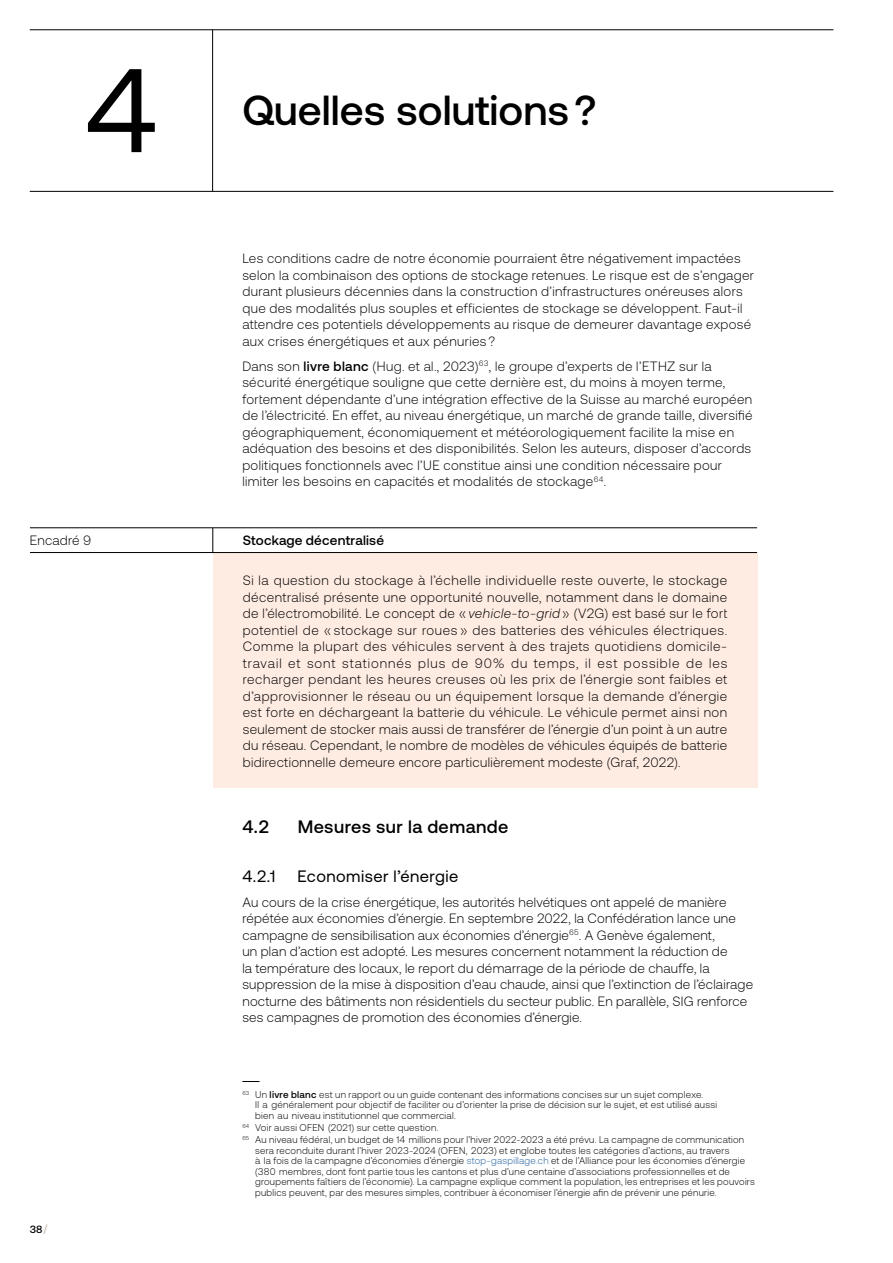
<style>
.page{position:relative;width:893px;height:1263px;background:#fff}
.page>*{position:absolute;margin:0;border:0;box-sizing:border-box;transform-origin:0 0}
.t1{font:118.5px "Aeonik";color:#000}
.t2{font:500 42px "Aeonik";color:#000}
.t3{font:500 18px "Aeonik";letter-spacing:.025em;color:#000}
.t4{font:16.5px "Aeonik";letter-spacing:.03em;color:#000}
.t5{font:300 13.5px/16.5px "Aeonik";letter-spacing:.025em;color:#000}
.t6{font:500 13.5px "Aeonik";letter-spacing:.015em;color:#000}
.t7{font:500 10.5px "Aeonik";color:#000}
.t8{font:300 9.75px/10.5px "Aeonik";letter-spacing:.03em;color:#000}
.s1{font-weight:500}
.s2{font-style:italic}
.s3{color:#c4bdaa}
.s4{color:#215e9e}
</style>
<div class="page">
<svg style="left:242px;top:1081px;width:18px;height:1px"></svg>
<hr style="left:30px;top:30px;width:803px;height:1px;background:#000">
<hr style="left:30px;top:191px;width:803px;height:1px;background:#000">
<hr style="left:212px;top:30px;width:1px;height:161px;background:#000">
<div style="left:213px;top:553px;width:544px;height:235px;background:#feebe2"></div>
<svg style="left:213px;top:528px;width:1px;height:24px"></svg>
<hr style="left:30px;top:527px;width:727px;height:1px;background:#000">
<hr style="left:30px;top:552px;width:727px;height:1px;background:#000">
<h1 class="t1" style="left:85px;top:46px;width:74px">4</h1>
<h2 class="t2" style="left:242px;top:87px;width:355px">Quelles solutions?</h2>
<p class="t5" style="left:242px;top:250px;width:513px">Les conditions cadre de notre économie pourraient être négativement impactées selon la combinaison des options de stockage retenues. Le risque est de s’engager durant plusieurs décennies dans la construction d’infrastructures onéreuses alors que des modalités plus souples et efficientes de stockage se développent. Faut-il attendre ces potentiels développements au risque de demeurer davantage exposé aux crises énergétiques et aux pénuries ?</p>
<p class="t5" style="left:242px;top:358px;width:512px">Dans son <span class="s1">livre blanc</span> (Hug. et al., 2023)<sup>63</sup>, le groupe d’experts de l’ETHZ sur la sécurité énergétique souligne que cette dernière est, du moins à moyen terme, fortement dépendante d’une intégration effective de la Suisse au marché européen de l’électricité. En effet, au niveau énergétique, un marché de grande taille, diversifié géographiquement, économiquement et météorologiquement facilite la mise en adéquation des besoins et des disponibilités. Selon les auteurs, disposer d’accords politiques fonctionnels avec l’UE constitue ainsi une condition nécessaire pour limiter les besoins en capacités et modalités de stockage<sup>64</sup>.</p>
<p class="t5" style="left:30px;top:532px;width:63px">Encadré 9</p>
<p class="t6" style="left:243px;top:532px;width:143px">Stockage décentralisé</p>
<p class="t5" style="left:243px;top:572px;width:486px;text-align:justify">Si la question du stockage à l’échelle individuelle reste ouverte, le stockage décentralisé présente une opportunité nouvelle, notamment dans le domaine de l’électromobilité. Le concept de « <span class="s2">vehicle-to-grid</span> » (V2G) est basé sur le fort potentiel de « stockage sur roues » des batteries des véhicules électriques.<br>Comme la plupart des véhicules servent à des trajets quotidiens domicile&shy;travail et sont stationnés plus de 90% du temps, il est possible de les recharger pendant les heures creuses où les prix de l’énergie sont faibles et d’approvisionner le réseau ou un équipement lorsque la demande d’énergie est forte en déchargeant la batterie du véhicule. Le véhicule permet ainsi non seulement de stocker mais aussi de transférer de l’énergie d’un point à un autre du réseau. Cependant, le nombre de modèles de véhicules équipés de batterie bidirectionnelle demeure encore particulièrement modeste (Graf, 2022).</p>
<h3 class="t3" style="left:242px;top:816px;width:28px">4.2</h3>
<h3 class="t3" style="left:298px;top:816px;width:212px">Mesures sur la demande</h3>
<p class="t4" style="left:242px;top:867px;width:35px">4.2.1</p>
<p class="t4" style="left:298px;top:867px;width:162px">Economiser l’énergie</p>
<p class="t5" style="left:242px;top:894px;width:512px">Au cours de la crise énergétique, les autorités helvétiques ont appelé de manière répétée aux économies d’énergie. En septembre 2022, la Confédération lance une campagne de sensibilisation aux économies d’énergie<sup>65</sup>. A Genève également,<br>un plan d’action est adopté. Les mesures concernent notamment la réduction de<br>la température des locaux, le report du démarrage de la période de chauffe, la suppression de la mise à disposition d’eau chaude, ainsi que l’extinction de l’éclairage nocturne des bâtiments non résidentiels du secteur public. En parallèle, SIG renforce ses campagnes de promotion des économies d’énergie.</p>
<p class="t7" style="left:30px;top:1224px;width:19px">38<span class="s3">/</span></p>
<p class="t8" style="left:255px;top:1089px;width:464px;text-indent:-13px"><sup>63</sup> Un <span class="s1">livre blanc</span> est un rapport ou un guide contenant des informations concises sur un sujet complexe.<br>Il a généralement pour objectif de faciliter ou d’orienter la prise de décision sur le sujet, et est utilisé aussi bien au niveau institutionnel que commercial.</p>
<p class="t8" style="left:242px;top:1121px;width:503px;line-height:12.1px"><sup>64</sup> Voir aussi OFEN (2021) sur cette question.<br><sup>65</sup> Au niveau fédéral, un budget de 14 millions pour l’hiver 2022-2023 a été prévu. La campagne de communication</p>
<p class="t8" style="left:255px;top:1145px;width:501px">sera reconduite durant l’hiver 2023-2024 (OFEN, 2023) et englobe toutes les catégories d’actions, au travers<br>à la fois de la campagne d’économies d’énergie <span class="s4">stop-gaspillage.ch</span> et de l’Alliance pour les économies d’énergie (380 membres, dont font partie tous les cantons et plus d’une centaine d’associations professionnelles et de groupements faîtiers de l’économie). La campagne explique comment la population, les entreprises et les pouvoirs publics peuvent, par des mesures simples, contribuer à économiser l’énergie afin de prévenir une pénurie.</p>
</div>
